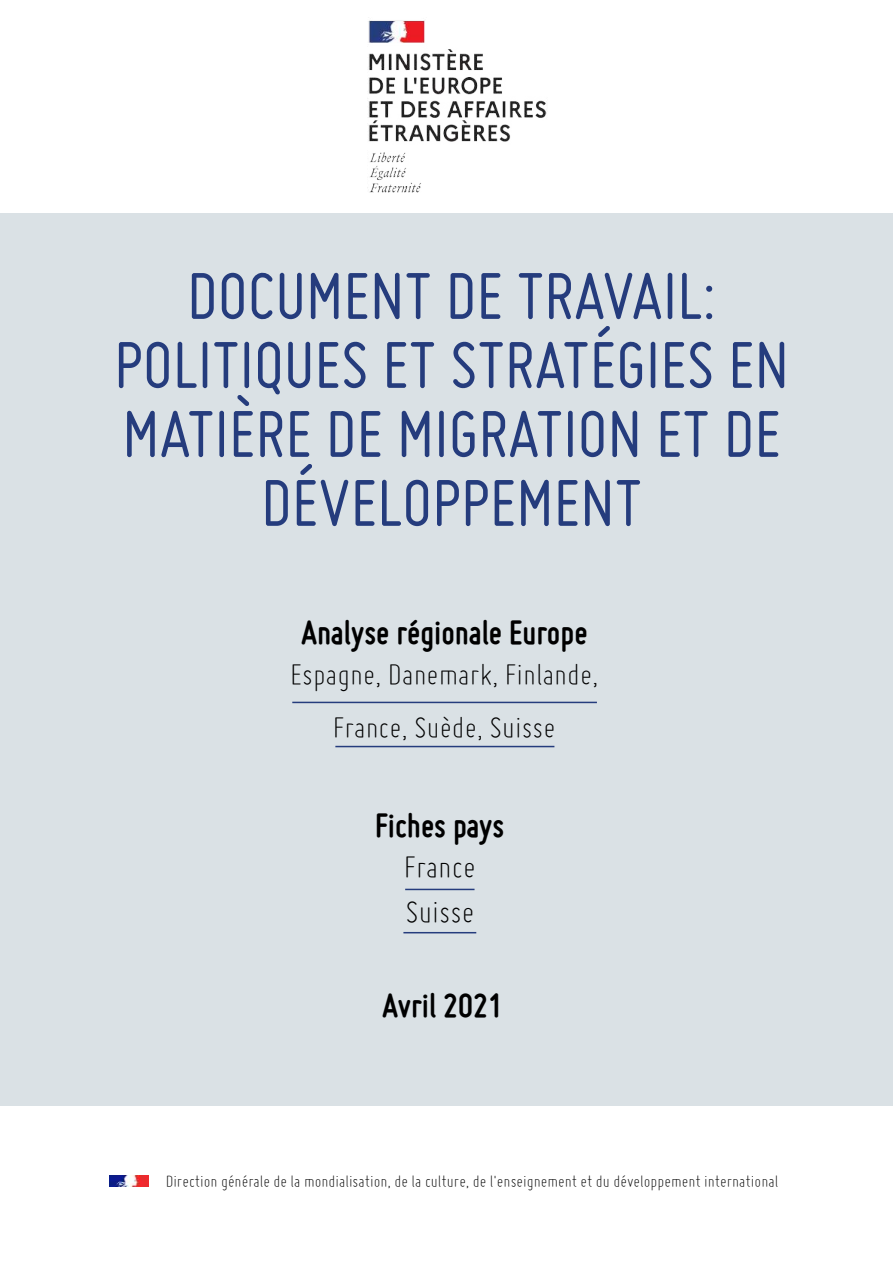
<style>
.page{position:relative;width:893px;height:1263px;background:#fff}
.page>*{position:absolute;margin:0;border:0;box-sizing:border-box;transform-origin:0 0}
.t1{font:72px "Miso";color:#253c7d}
.t2{font:700 36px "Miso";color:#000}
.t3{font:300 34.5px/45.5px "Miso";color:#000}
.t4{font:300 33px/52.8px "Miso";color:#000;text-align:center}
.t5{font:300 18px "Miso";color:#000}
</style>
<div class="page">
<div style="left:0;top:213px;width:893px;height:892px;background:#dae1e5"></div>
<img style="left:110px;top:1175px;width:39px;height:12px">
<hr style="left:405px;top:889px;width:69px;height:1px;background:#253c7d">
<svg style="left:192px;top:272px;width:520px;height:48px"></svg>
<svg style="left:119px;top:326px;width:665px;height:69px"></svg>
<svg style="left:127px;top:395px;width:651px;height:62px"></svg>
<img style="left:367px;top:20px;width:180px;height:173px">
<hr style="left:403px;top:932px;width:73px;height:1px;background:#253c7d">
<hr style="left:335px;top:746px;width:219px;height:1px;background:#253c7d">
<hr style="left:292px;top:702px;width:305px;height:1px;background:#253c7d">
<h1 class="t1" style="left:261px;top:463px;width:383px">DÉVELOPPEMENT</h1>
<h2 class="t2" style="left:302px;top:612px;width:288px">Analyse régionale Europe</h2>
<h3 class="t4" style="left:290px;top:648px;width:310px">Espagne, Danemark, Finlande,<br>France, Suède, Suisse</h3>
<h2 class="t2" style="left:375px;top:805px;width:131px">Fiches pays</h2>
<h3 class="t3" style="left:404px;top:843px;width:73px">France<br>Suisse</h3>
<h2 class="t2" style="left:383px;top:985px;width:122px">Avril 2021</h2>
<p class="t5" style="left:166px;top:1171px;width:614px">Direction générale de la mondialisation, de la culture, de l'enseignement et du développement international</p>
</div>
